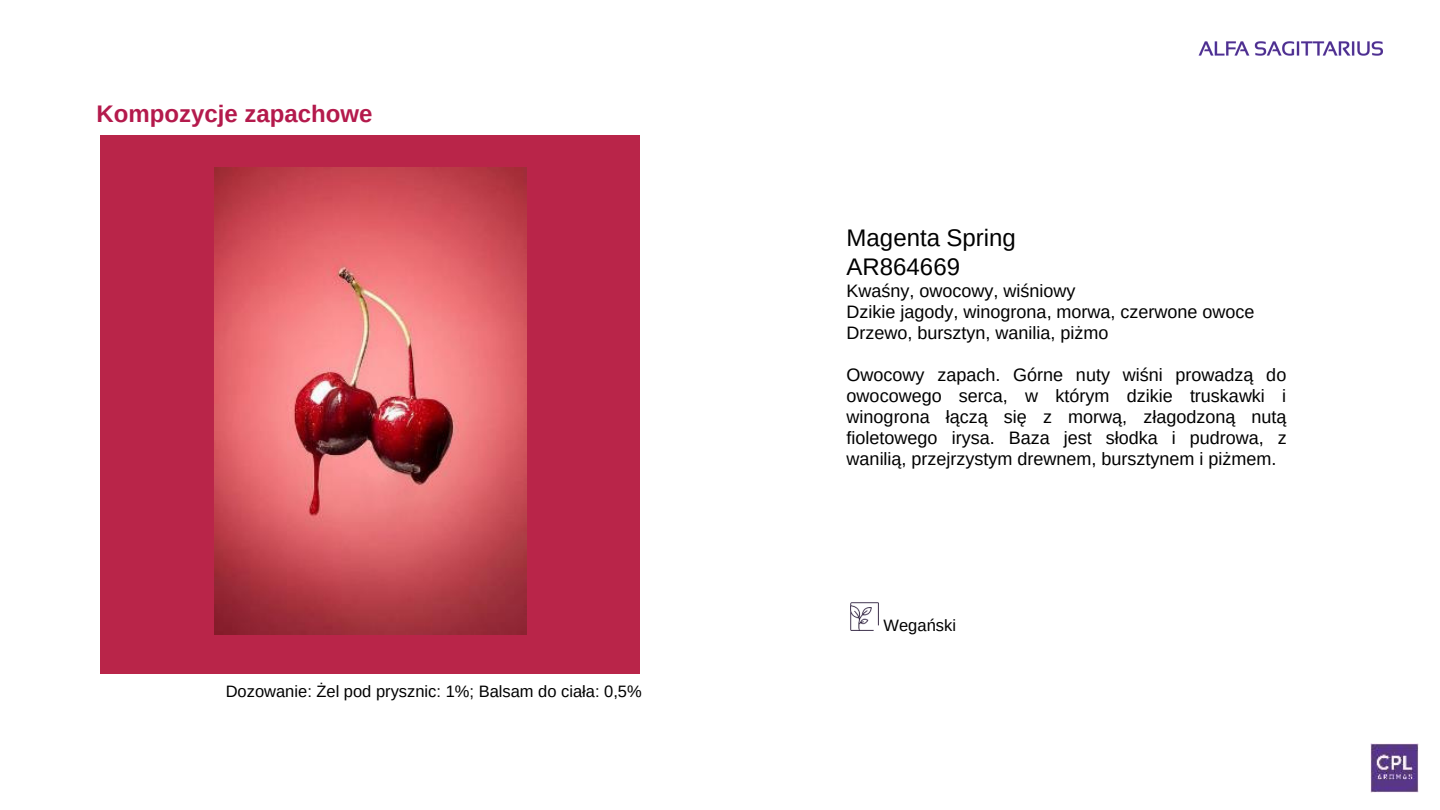
<style>
.page{position:relative;width:1440px;height:810px;background:#fff}
.page>*{position:absolute;margin:0;border:0;box-sizing:border-box;transform-origin:0 0}
.t1{font:24px/28.5px "Arimo";color:#000}
.t2{font:700 24px "Arimo";color:#b41a4c}
.t3{font:18px/21px "Arimo";color:#000}
.t4{font:16.5px "Arimo";color:#000}
</style>
<div class="page">
<div style="left:101px;top:136px;width:539px;height:538px;background:#b92549"></div>
<img style="left:1370px;top:744px;width:49px;height:48px">
<img style="left:850px;top:602px;width:29px;height:29px">
<img style="left:214px;top:168px;width:312px;height:467px">
<img style="left:1199px;top:41px;width:183px;height:15px">
<h1 class="t2" style="left:97px;top:100px;width:277px">Kompozycje zapachowe</h1>
<p class="t4" style="left:226px;top:682px;width:418px">Dozowanie: Żel pod prysznic: 1%; Balsam do ciała: 0,5%</p>
<h1 class="t1" style="left:847px;top:224px;width:171px">Magenta Spring<br>AR864669</h1>
<p class="t3" style="left:847px;top:280px;width:409px">Kwaśny, owocowy, wiśniowy<br>Dzikie jagody, winogrona, morwa, czerwone owoce<br>Drzewo, bursztyn, wanilia, piżmo</p>
<p class="t3" style="left:847px;top:364px;width:442px;text-align:justify">Owocowy zapach. Górne nuty wiśni prowadzą do owocowego serca, w którym dzikie truskawki i winogrona łączą się z morwą, złagodzoną nutą fioletowego irysa. Baza jest słodka i pudrowa, z wanilią, przejrzystym drewnem, bursztynem i piżmem.</p>
<p class="t4" style="left:884px;top:617px;width:74px">Wegański</p>
</div>
